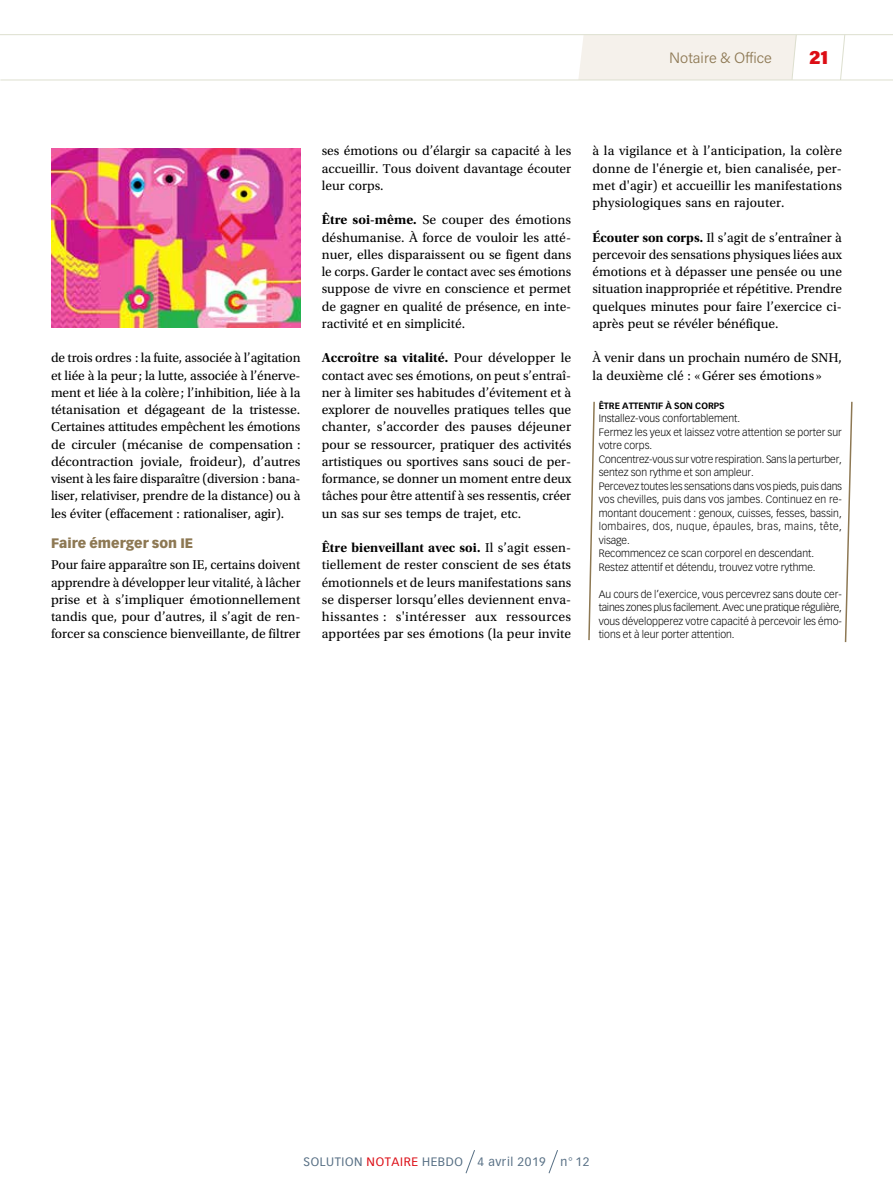
<style>
.page{position:relative;width:893px;height:1191px;background:#fff}
.page>*{position:absolute;margin:0;border:0;box-sizing:border-box;transform-origin:0 0}
.t1{font:900 19.5px "Acumin Pro";color:#dc0d15}
.t2{font:300 15px "Acumin Pro";color:#8d7853}
.t3{font:13.5px/17.2px "Utopia Std";color:#000;text-align:justify}
.t4{font:13.5px "Utopia Std Bold Subh";letter-spacing:.01em;color:#000}
.t5{font:900 13.5px "Vectora LT Std";color:#8d7853}
.t6{font:12px "Vectora LT Std";letter-spacing:.05em;color:#576f84}
.t7{font:300 10.5px/13.5px "Vectora LT Std";color:#000}
.t8{font:700 9px "Vectora LT Std";color:#000}
.s1{font-family:"Utopia Std Bold Subh"}
.s2{font-family:"Utopia Std"}
.s3{color:#dc0d15}
</style>
<div class="page">
<svg style="left:465px;top:1150px;width:10px;height:24px"></svg>
<svg style="left:548px;top:1150px;width:10px;height:24px"></svg>
<hr style="left:0;top:80px;width:893px;height:1px;background:#dddfcf">
<hr style="left:0;top:34px;width:893px;height:1px;background:#dddfcf">
<svg style="left:840px;top:35px;width:6px;height:46px"></svg>
<div style="left:578px;top:35px;width:219px;height:46px;background:#f5f1eb"></div>
<img style="left:51px;top:148px;width:249px;height:180px">
<svg style="left:588px;top:401px;width:7px;height:240px"></svg>
<svg style="left:844px;top:401px;width:9px;height:242px"></svg>
<p class="t2" style="left:669px;top:48px;width:104px">Notaire &amp; Office</p>
<h1 class="t1" style="left:809px;top:43px;width:21px">21</h1>
<p class="t3" style="left:51px;top:349px;width:251px">de trois ordres : la fuite, associée à l’agitation et liée à la peur; la lutte, associée à l’énerve&shy;ment et liée à la colère; l’inhibition, liée à la tétanisation et dégageant de la tristesse.<br>Certaines attitudes empêchent les émotions de circuler (mécanise de compensation : décontraction joviale, froideur), d’autres visent à les faire disparaître (diversion : bana&shy;liser, relativiser, prendre de la distance) ou à les éviter (effacement : rationaliser, agir).</p>
<p class="t5" style="left:51px;top:534px;width:144px">Faire émerger son IE</p>
<p class="t3" style="left:51px;top:556px;width:251px">Pour faire apparaître son IE, certains doivent apprendre à développer leur vitalité, à lâcher prise et à s’impliquer émotionnellement tandis que, pour d’autres, il s’agit de ren&shy;forcer sa conscience bienveillante, de filtrer</p>
<p class="t3" style="left:322px;top:142px;width:251px">ses émotions ou d’élargir sa capacité à les accueillir. Tous doivent davantage écouter leur corps.</p>
<p class="t3" style="left:322px;top:211px;width:251px"><span class="s1">Être soi-même.</span> Se couper des émotions déshumanise. À force de vouloir les atté&shy;nuer, elles disparaissent ou se figent dans le corps. Garder le contact avec ses émotions suppose de vivre en conscience et permet de gagner en qualité de présence, en inte&shy;ractivité et en simplicité.</p>
<p class="t4" style="left:322px;top:350px;width:251px">Accroître sa vitalité. <span class="s2">Pour développer le</span></p>
<p class="t3" style="left:322px;top:367px;width:251px">contact avec ses émotions, on peut s’entraî&shy;ner à limiter ses habitudes d’évitement et à explorer de nouvelles pratiques telles que chanter, s’accorder des pauses déjeuner pour se ressourcer, pratiquer des activités artistiques ou sportives sans souci de per&shy;formance, se donner un moment entre deux tâches pour être attentif à ses ressentis, créer un sas sur ses temps de trajet, etc.</p>
<p class="t4" style="left:322px;top:540px;width:251px">Être bienveillant avec soi. <span class="s2">Il s’agit essen-</span></p>
<p class="t3" style="left:322px;top:557px;width:251px">tiellement de rester conscient de ses états émotionnels et de leurs manifestations sans se disperser lorsqu’elles deviennent enva&shy;hissantes : s'intéresser aux ressources apportées par ses émotions (la peur invite</p>
<p class="t3" style="left:592px;top:142px;width:251px">à la vigilance et à l’anticipation, la colère donne de l'énergie et, bien canalisée, per&shy;met d'agir) et accueillir les manifestations physiologiques sans en rajouter.</p>
<p class="t3" style="left:592px;top:229px;width:251px"><span class="s1">Écouter son corps.</span> Il s’agit de s’entraîner à percevoir des sensations physiques liées aux émotions et à dépasser une pensée ou une situation inappropriée et répétitive. Prendre quelques minutes pour faire l’exercice ci&shy;après peut se révéler bénéfique.</p>
<p class="t3" style="left:592px;top:350px;width:251px">À venir dans un prochain numéro de SNH, la deuxième clé : «Gérer ses émotions »</p>
<p class="t8" style="left:599px;top:400px;width:127px">ÊTRE ATTENTIF À SON CORPS</p>
<p class="t7" style="left:599px;top:412px;width:245px">Installez-vous confortablement.<br>Fermez les yeux et laissez votre attention se porter sur votre corps.<br>Concentrez-vous sur votre respiration. Sans la perturber, sentez son rythme et son ampleur.<br>Percevez toutes les sensations dans vos pieds, puis dans vos chevilles, puis dans vos jambes. Continuez en re&shy;montant doucement : genoux, cuisses, fesses, bassin, lombaires, dos, nuque, épaules, bras, mains, tête, visage.<br>Recommencez ce scan corporel en descendant.<br>Restez attentif et détendu, trouvez votre rythme.</p>
<p class="t7" style="left:599px;top:587px;width:245px;text-align:justify">Au cours de l’exercice, vous percevrez sans doute cer&shy;taines zones plus facilement. Avec une pratique régulière, vous développerez votre capacité à percevoir les émo&shy;tions et à leur porter attention.</p>
<p class="t6" style="left:303px;top:1154px;width:288px">SOLUTION <span class="s3">NOTAIRE</span> HEBDO 4 avril 2019 n° 12</p>
</div>
